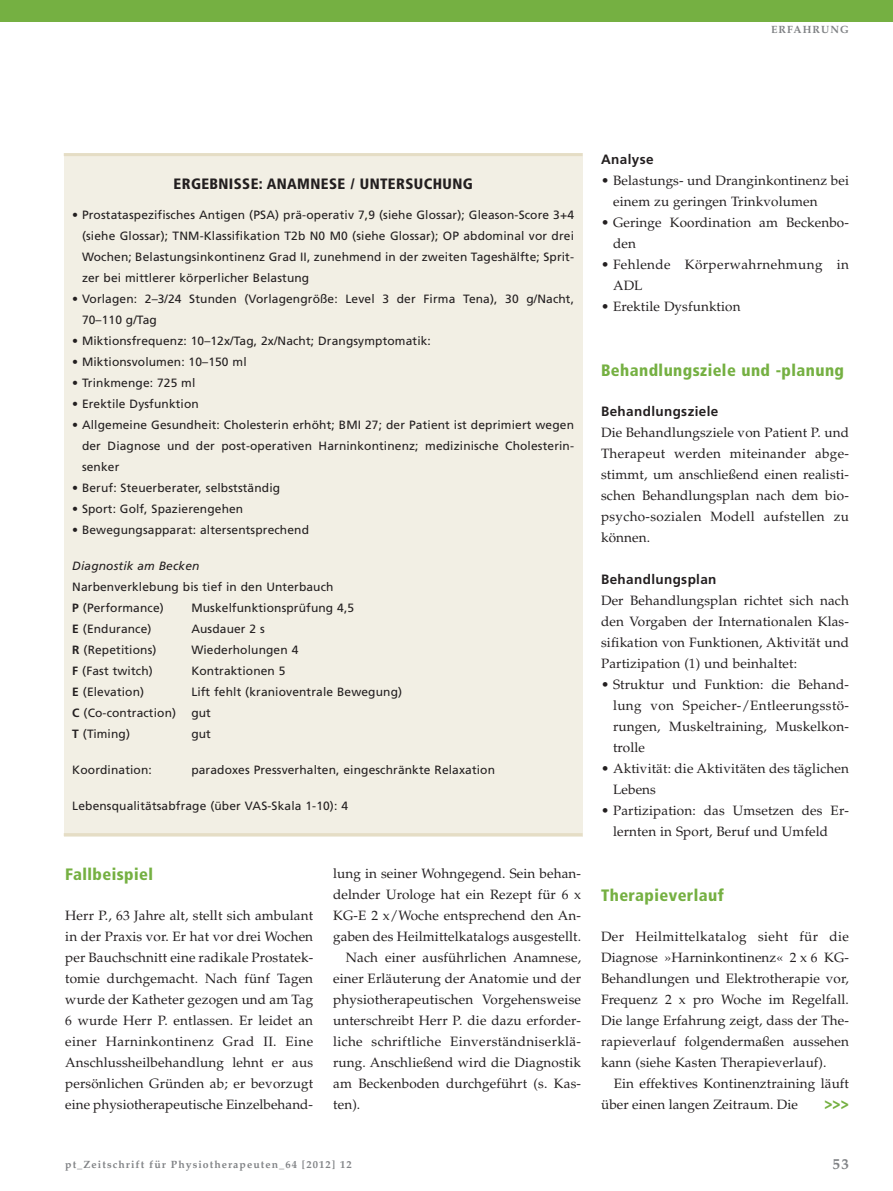
<style>
.page{position:relative;width:893px;height:1191px;background:#fff}
.page>*{position:absolute;margin:0;border:0;box-sizing:border-box;transform-origin:0 0}
.t1{font:900 16.8px "Palatino LT Std";color:#75b042;scale:.8 1}
.t2{font:900 condensed 16.5px "Frutiger LT Pro";letter-spacing:.025em;color:#75b042}
.t3{font:900 condensed 15px "Frutiger LT Pro";letter-spacing:.025em;color:#231f20}
.t4{font:700 15px "Palatino LT Std";color:#808285}
.t5{font:13.5px/21px "Palatino LT Std";letter-spacing:.01em;color:#231f20;text-align:justify}
.t6{font:700 13.5px "Frutiger LT Pro";letter-spacing:.03em;color:#231f20}
.t7{font:13.5px/21px "Palatino LT Std";letter-spacing:.03em;color:#231f20}
.t8{font:12px/21px "Frutiger LT Pro";letter-spacing:.01em;color:#231f20;text-align:justify}
.t9{font:italic 12px "Frutiger LT Pro";letter-spacing:.01em;color:#231f20}
.t10{font:700 10.5px "Palatino LT Std";letter-spacing:.1em;color:#808285}
.s1{font-weight:700}
</style>
<div class="page">
<div style="left:0;top:0;width:893px;height:21px;background:#75b042"></div>
<div style="left:64px;top:153px;width:519px;height:683px;background:#f2efe4"></div>
<hr style="left:64px;top:153px;width:519px;height:3px;background:#e5ddc5">
<hr style="left:64px;top:833px;width:519px;height:3px;background:#e5ddc5">
<p class="t10" style="left:771px;top:26px;width:79px">ERFAHRUNG</p>
<p class="t3" style="left:174px;top:179px;width:301px">ERGEBNISSE: ANAMNESE / UNTERSUCHUNG</p>
<p class="t8" style="left:82px;top:205px;width:493px;text-indent:-10px">• Prostataspezifisches Antigen (PSA) prä-operativ 7,9 (siehe Glossar); Gleason-Score 3+4 (siehe Glossar); TNM-Klassifikation T2b N0 M0 (siehe Glossar); OP abdominal vor drei Wochen; Belastungsinkontinenz Grad II, zunehmend in der zweiten Tageshälfte; Sprit&shy;zer bei mittlerer körperlicher Belastung</p>
<p class="t8" style="left:82px;top:289px;width:493px;text-indent:-10px">• Vorlagen: 2–3/24 Stunden (Vorlagengröße: Level 3 der Firma Tena), 30 g/Nacht,<br>70–110 g/Tag</p>
<p class="t8" style="left:72px;top:331px;width:360px">• Miktionsfrequenz: 10–12x/Tag, 2x/Nacht; Drangsymptomatik:</p>
<p class="t8" style="left:72px;top:352px;width:176px">• Miktionsvolumen: 10–150 ml</p>
<p class="t8" style="left:72px;top:373px;width:125px">• Trinkmenge: 725 ml</p>
<p class="t8" style="left:72px;top:394px;width:128px">• Erektile Dysfunktion</p>
<p class="t8" style="left:82px;top:415px;width:493px;text-indent:-10px">• Allgemeine Gesundheit: Cholesterin erhöht; BMI 27; der Patient ist deprimiert wegen der Diagnose und der post-operativen Harninkontinenz; medizinische Cholesterin&shy;senker</p>
<p class="t8" style="left:72px;top:478px;width:209px">• Beruf: Steuerberater, selbstständig</p>
<p class="t8" style="left:72px;top:499px;width:172px">• Sport: Golf, Spazierengehen</p>
<p class="t8" style="left:72px;top:520px;width:238px">• Bewegungsapparat: altersentsprechend</p>
<p class="t9" style="left:72px;top:561px;width:129px">Diagnostik am Becken</p>
<p class="t8" style="left:72px;top:577px;width:263px">Narbenverklebung bis tief in den Unterbauch<br><span class="s1">P</span> (Performance)</p>
<p class="t8" style="left:191px;top:598px;width:164px">Muskelfunktionsprüfung 4,5</p>
<p class="t8" style="left:72px;top:619px;width:81px"><span class="s1">E</span> (Endurance)</p>
<p class="t8" style="left:191px;top:619px;width:75px">Ausdauer 2 s</p>
<p class="t8" style="left:72px;top:640px;width:86px"><span class="s1">R</span> (Repetitions)</p>
<p class="t8" style="left:191px;top:640px;width:108px">Wiederholungen 4</p>
<p class="t8" style="left:72px;top:661px;width:82px"><span class="s1">F</span> (Fast twitch)</p>
<p class="t8" style="left:191px;top:661px;width:96px">Kontraktionen 5</p>
<p class="t8" style="left:72px;top:682px;width:73px"><span class="s1">E</span> (Elevation)</p>
<p class="t8" style="left:191px;top:682px;width:212px">Lift fehlt (kranioventrale Bewegung)</p>
<p class="t8" style="left:72px;top:703px;width:105px"><span class="s1">C</span> (Co-contraction)</p>
<p class="t8" style="left:191px;top:703px;width:21px">gut</p>
<p class="t8" style="left:72px;top:724px;width:59px"><span class="s1">T</span> (Timing)</p>
<p class="t8" style="left:191px;top:724px;width:21px">gut</p>
<p class="t8" style="left:72px;top:760px;width:81px">Koordination:</p>
<p class="t8" style="left:191px;top:760px;width:305px">paradoxes Pressverhalten, eingeschränkte Relaxation</p>
<p class="t8" style="left:72px;top:796px;width:277px">Lebensqualitätsabfrage (über VAS-Skala 1-10): 4</p>
<p class="t2" style="left:65px;top:869px;width:89px">Fallbeispiel</p>
<p class="t5" style="left:65px;top:906px;width:249px">Herr P., 63 Jahre alt, stellt sich ambulant in der Praxis vor. Er hat vor drei Wochen per Bauchschnitt eine radikale Prostatek&shy;tomie durchgemacht. Nach fünf Tagen wurde der Katheter gezogen und am Tag 6 wurde Herr P. entlassen. Er leidet an einer Harninkontinenz Grad II. Eine Anschlussheilbehandlung lehnt er aus persönlichen Gründen ab; er bevorzugt eine physiotherapeutische Einzelbehand-</p>
<p class="t5" style="left:333px;top:864px;width:249px">lung in seiner Wohngegend. Sein behan-</p>
<p class="t5" style="left:333px;top:885px;width:249px">delnder Urologe hat ein Rezept für 6 x</p>
<p class="t5" style="left:333px;top:906px;width:249px">KG-E 2 x/Woche entsprechend den An-</p>
<p class="t5" style="left:333px;top:927px;width:249px">gaben des Heilmittelkatalogs ausgestellt.</p>
<p class="t5" style="left:346px;top:948px;width:237px">Nach einer ausführlichen Anamnese,</p>
<p class="t5" style="left:333px;top:969px;width:249px">einer Erläuterung der Anatomie und der</p>
<p class="t5" style="left:333px;top:990px;width:249px">physiotherapeutischen Vorgehensweise</p>
<p class="t5" style="left:333px;top:1011px;width:249px">unterschreibt Herr P. die dazu erforder-</p>
<p class="t5" style="left:333px;top:1032px;width:249px">liche schriftliche Einverständniserklä-</p>
<p class="t5" style="left:333px;top:1053px;width:249px">rung. Anschließend wird die Diagnostik</p>
<p class="t5" style="left:333px;top:1074px;width:249px">am Beckenboden durchgeführt (s. Kas-</p>
<p class="t5" style="left:333px;top:1095px;width:29px">ten).</p>
<p class="t6" style="left:601px;top:154px;width:54px">Analyse</p>
<p class="t5" style="left:613px;top:171px;width:237px;text-indent:-12px">• Belastungs- und Dranginkontinenz bei einem zu geringen Trinkvolumen</p>
<p class="t5" style="left:613px;top:213px;width:237px;text-indent:-12px">• Geringe Koordination am Beckenbo&shy;den</p>
<p class="t7" style="left:613px;top:255px;width:237px;text-indent:-12px">• Fehlende Körperwahrnehmung in<br>ADL</p>
<p class="t5" style="left:601px;top:297px;width:141px">• Erektile Dysfunktion</p>
<p class="t2" style="left:601px;top:365px;width:244px">Behandlungsziele und -planung</p>
<p class="t6" style="left:601px;top:406px;width:119px">Behandlungsziele</p>
<p class="t5" style="left:601px;top:423px;width:249px">Die Behandlungsziele von Patient P. und Therapeut werden miteinander abge&shy;stimmt, um anschließend einen realisti&shy;schen Behandlungsplan nach dem bio&shy;psycho-sozialen Modell aufstellen zu können.</p>
<p class="t6" style="left:601px;top:574px;width:117px">Behandlungsplan</p>
<p class="t5" style="left:601px;top:591px;width:249px">Der Behandlungsplan richtet sich nach den Vorgaben der Internationalen Klas&shy;sifikation von Funktionen, Aktivität und Partizipation (1) und beinhaltet:</p>
<p class="t5" style="left:613px;top:675px;width:237px;text-indent:-12px">• Struktur und Funktion: die Behand&shy;lung von Speicher-/Entleerungsstö&shy;rungen, Muskeltraining, Muskelkon&shy;trolle</p>
<p class="t5" style="left:613px;top:759px;width:237px;text-indent:-12px">• Aktivität: die Aktivitäten des täglichen<br>Lebens</p>
<p class="t5" style="left:613px;top:801px;width:237px;text-indent:-12px">• Partizipation: das Umsetzen des Er&shy;lernten in Sport, Beruf und Umfeld</p>
<p class="t2" style="left:601px;top:890px;width:124px">Therapieverlauf</p>
<p class="t5" style="left:601px;top:927px;width:249px">Der Heilmittelkatalog sieht für die Diagnose »Harninkontinenz« 2 x 6 KG-Behandlungen und Elektrotherapie vor, Frequenz 2 x pro Woche im Regelfall.<br>Die lange Erfahrung zeigt, dass der The&shy;rapieverlauf folgendermaßen aussehen kann (siehe Kasten Therapieverlauf).</p>
<p class="t5" style="left:601px;top:1074px;width:249px;text-indent:13px">Ein effektives Kontinenztraining läuft über einen langen Zeitraum. Die</p>
<p class="t1" style="left:824px;top:1096px;width:32px">&gt;&gt;&gt;</p>
<p class="t10" style="left:65px;top:1160px;width:288px">pt_Zeitschrift für Physiotherapeuten_64 [2012] 12</p>
<p class="t4" style="left:832px;top:1158px;width:18px">53</p>
</div>
